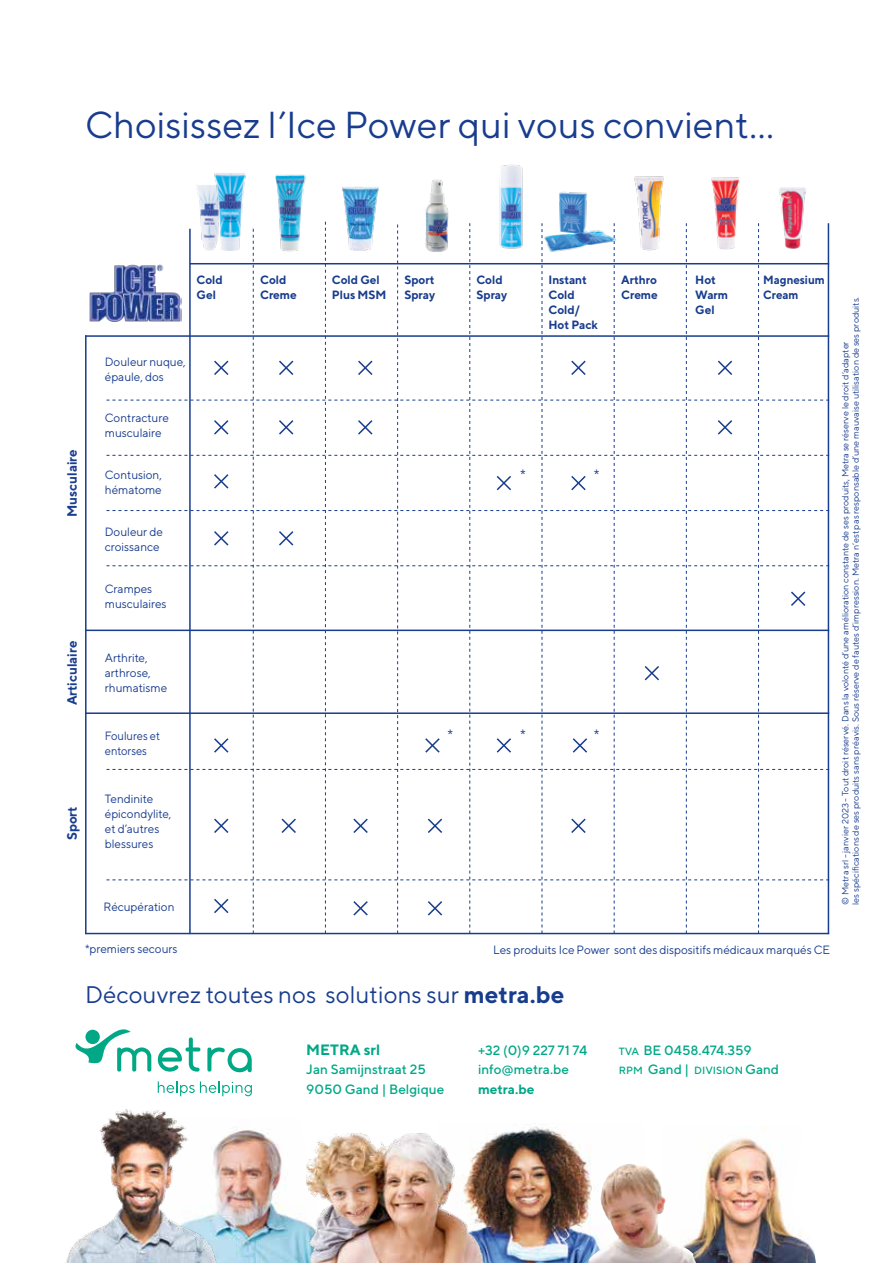
<style>
.page{position:relative;width:893px;height:1263px;background:#fff}
.page>*{position:absolute;margin:0;border:0;box-sizing:border-box;transform-origin:0 0}
.t1{font:37.5px "TT Norms";color:#183c8e}
.t2{font:24px "TT Norms";color:#183c8e}
.t3{font:700 15px "TT Norms";color:#00a886}
.t4{font:15px "TT Norms";color:#183c8e}
.t5{font:500 13.5px/19.5px "TT Norms";color:#00a886}
.t6{font:700 13.5px "TT Norms";letter-spacing:-.005em;color:#183c8e}
.t7{font:700 13.5px "TT Norms";color:#00a886}
.t8{font:12px/15px "TT Norms";letter-spacing:-.005em;color:#183c8e}
.t9{font:700 12px/15px "TT Norms";letter-spacing:-.005em;color:#183c8e}
.t10{font:12px/15px "TT Norms";letter-spacing:-.005em;color:#183c8e;scale:.93 1}
.t11{font:700 12px/15px "TT Norms";letter-spacing:-.005em;color:#183c8e;scale:.95 1}
.t12{font:500 10.5px "TT Norms";color:#00a886}
.t13{font:9px/10.5px "TT Norms";color:#183c8e}
.s1{font-weight:700}
.s2{font-size:10.5px}
.s3{font-size:13.5px}
</style>
<div class="page">
<img style="left:485px;top:1126px;width:158px;height:137px">
<img style="left:219px;top:1129px;width:87px;height:134px">
<img style="left:663px;top:1138px;width:153px;height:125px">
<img style="left:65px;top:1109px;width:154px;height:154px">
<img style="left:306px;top:1133px;width:179px;height:130px">
<img style="left:600px;top:1163px;width:28px;height:59px">
<img style="left:89px;top:292px;width:17px;height:30px">
<hr style="left:85px;top:630px;width:744px;height:1px;background:#183c8e">
<hr style="left:85px;top:712px;width:744px;height:2px;background:#183c8e">
<hr style="left:85px;top:933px;width:744px;height:1px;background:#183c8e">
<hr style="left:85px;top:335px;width:744px;height:2px;background:#183c8e">
<hr style="left:85px;top:335px;width:2px;height:599px;background:#183c8e">
<img style="left:196px;top:185px;width:15px;height:37px">
<img style="left:342px;top:186px;width:37px;height:36px">
<img style="left:211px;top:173px;width:35px;height:49px">
<img style="left:275px;top:174px;width:31px;height:48px">
<img style="left:425px;top:179px;width:24px;height:43px">
<img style="left:499px;top:165px;width:24px;height:57px">
<img style="left:559px;top:191px;width:28px;height:31px">
<img style="left:634px;top:176px;width:30px;height:46px">
<img style="left:711px;top:177px;width:29px;height:45px">
<img style="left:779px;top:187px;width:27px;height:35px">
<svg style="left:106px;top:222px;width:723px;height:711px"></svg>
<svg style="left:75px;top:1029px;width:76px;height:43px"></svg>
<svg style="left:158px;top:1037px;width:42px;height:34px"></svg>
<svg style="left:207px;top:1047px;width:45px;height:25px"></svg>
<svg style="left:158px;top:1081px;width:94px;height:15px"></svg>
<h1 class="t1" style="left:85px;top:102px;width:691px">Choisissez l’Ice Power qui vous convient...</h1>
<h3 class="t6" style="left:64px;top:517px;width:69px;rotate:-90deg">Musculaire</h3>
<h3 class="t6" style="left:64px;top:705px;width:66px;rotate:-90deg">Articulaire</h3>
<h3 class="t6" style="left:64px;top:840px;width:35px;rotate:-90deg">Sport</h3>
<h3 class="t8" style="left:105px;top:354px;width:82px">Douleur nuque, épaule, dos</h3>
<h3 class="t9" style="left:197px;top:272px;width:28px">Cold<br>Gel</h3>
<h3 class="t9" style="left:260px;top:272px;width:38px">Cold<br>Creme</h3>
<h3 class="t9" style="left:332px;top:272px;width:56px">Cold Gel<br>Plus MSM</h3>
<h3 class="t9" style="left:404px;top:272px;width:32px">Sport<br>Spray</h3>
<h3 class="t9" style="left:476px;top:272px;width:32px">Cold<br>Spray</h3>
<h3 class="t9" style="left:548px;top:272px;width:51px">Instant<br>Cold<br>Cold/<br>Hot Pack</h3>
<h3 class="t9" style="left:621px;top:272px;width:38px">Arthro<br>Creme</h3>
<h3 class="t9" style="left:695px;top:272px;width:34px">Hot<br>Warm<br>Gel</h3>
<h3 class="t11" style="left:763px;top:272px;width:66px">Magnesium<br>Cream</h3>
<h3 class="t8" style="left:105px;top:410px;width:66px">Contracture musculaire</h3>
<h3 class="t8" style="left:105px;top:467px;width:58px">Contusion, hématome</h3>
<h3 class="t8" style="left:105px;top:524px;width:60px">Douleur de croissance</h3>
<h3 class="t8" style="left:105px;top:580px;width:63px">Crampes musculaires</h3>
<h3 class="t4" style="left:520px;top:465px;width:7px">*</h3>
<h3 class="t4" style="left:594px;top:465px;width:7px">*</h3>
<h3 class="t8" style="left:105px;top:650px;width:64px">Arthrite, arthrose, rhumatisme</h3>
<h3 class="t10" style="left:105px;top:728px;width:61px">Foulures et entorses</h3>
<h3 class="t8" style="left:105px;top:791px;width:68px">Tendinite épicondylite, et d’autres blessures</h3>
<h3 class="t4" style="left:448px;top:726px;width:7px">*</h3>
<h3 class="t4" style="left:520px;top:726px;width:7px">*</h3>
<h3 class="t4" style="left:594px;top:726px;width:7px">*</h3>
<h3 class="t8" style="left:103px;top:899px;width:73px">Récupération</h3>
<p class="t13" style="left:840px;top:905px;width:609px;rotate:-90deg">© Metra srl - janvier 2023 - Tout droit réservé. Dans la volonté d’une amélioration constante de ses produits, Metra se réserve le droit d’adapter<br>les spécifications de ses produits sans préavis. Sous réserve de fautes d’impression. Metra n’est pas responsable d’une mauvaise utilisation de ses produits.</p>
<h3 class="t8" style="left:85px;top:941px;width:94px">*premiers secours</h3>
<h3 class="t8" style="left:493px;top:942px;width:338px">Les produits Ice Power sont des dispositifs médicaux marqués CE</h3>
<h2 class="t2" style="left:85px;top:980px;width:481px">Découvrez toutes nos solutions sur <span class="s1">metra.be</span></h2>
<h3 class="t3" style="left:306px;top:1040px;width:75px">METRA srl</h3>
<h3 class="t5" style="left:306px;top:1059px;width:139px">Jan Samijnstraat 25<br>9050 Gand | Belgique</h3>
<h3 class="t5" style="left:478px;top:1040px;width:111px">+32 (0)9 227 71 74 info@metra.be</h3>
<h3 class="t7" style="left:478px;top:1081px;width:58px">metra.be</h3>
<h3 class="t5" style="left:619px;top:1040px;width:134px"><span class="s2">TVA</span> BE 0458.474.359</h3>
<p class="t12" style="left:619px;top:1063px;width:162px">RPM <span class="s3">Gand |</span> DIVISION <span class="s3">Gand</span></p>
</div>
